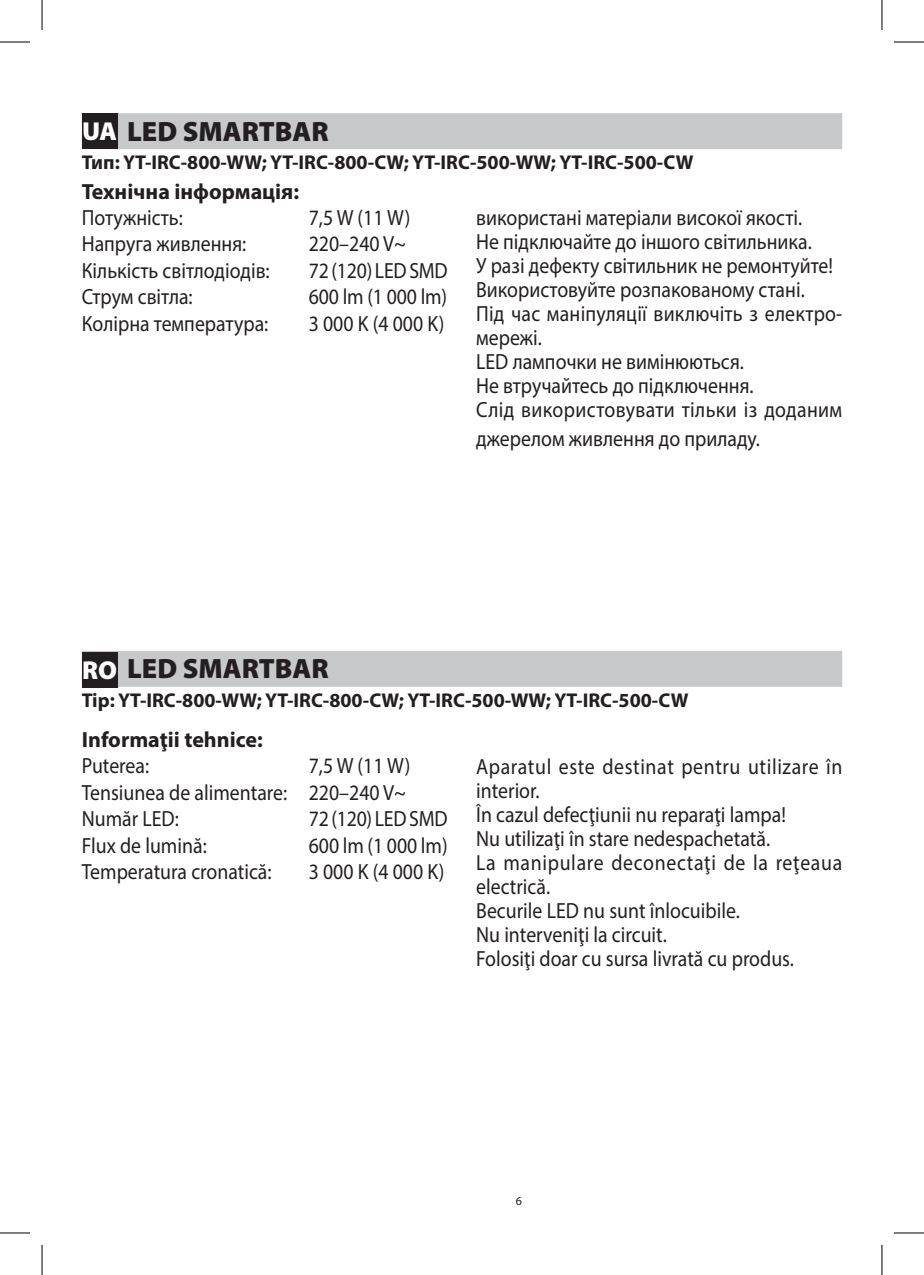
<style>
.page{position:relative;width:924px;height:1275px;background:#fff}
.page>*{position:absolute;margin:0;border:0;box-sizing:border-box;transform-origin:0 0}
.t1{font:900 28px "Myriad Pro";color:#231f20}
.t2{font:22px/24px "Myriad Pro";color:#231f20;scale:.9 1}
.t3{font:700 22px "Myriad Pro";color:#231f20}
.t4{font:700 20px "Myriad Pro";color:#231f20}
.t5{font:12px "Myriad Pro";color:#231f20}
.s1{font-size:26px;color:#fff}
</style>
<div class="page">
<div style="left:82px;top:113px;width:759px;height:36px;background:#c7c8ca"></div>
<div style="left:82px;top:113px;width:36px;height:35px;background:#231f20"></div>
<div style="left:82px;top:651px;width:759px;height:36px;background:#c7c8ca"></div>
<div style="left:82px;top:651px;width:36px;height:36px;background:#231f20"></div>
<hr style="left:0;top:42px;width:30px;height:1px;background:#000">
<hr style="left:893px;top:42px;width:30px;height:1px;background:#000">
<hr style="left:0;top:1232px;width:30px;height:1px;background:#000">
<hr style="left:893px;top:1232px;width:30px;height:1px;background:#000">
<hr style="left:42px;top:0;width:1px;height:30px;background:#000">
<hr style="left:42px;top:1245px;width:1px;height:30px;background:#000">
<hr style="left:881px;top:0;width:1px;height:30px;background:#000">
<hr style="left:881px;top:1245px;width:1px;height:30px;background:#000">
<p class="t1" style="left:82px;top:112px;width:248px"><span class="s1">UA</span> LED SMARTBAR</p>
<p class="t4" style="left:82px;top:149px;width:613px">Тип: YT-IRC-800-WW; YT-IRC-800-CW; YT-IRC-500-WW; YT-IRC-500-CW</p>
<p class="t3" style="left:82px;top:177px;width:219px">Технічна інформація:</p>
<p class="t2" style="left:82px;top:205px;width:114px">Потужність:</p>
<p class="t2" style="left:308px;top:205px;width:115px">7,5 W (11 W)</p>
<p class="t2" style="left:82px;top:232px;width:184px">Напруга живлення:</p>
<p class="t2" style="left:308px;top:232px;width:109px">220–240 V~</p>
<p class="t2" style="left:82px;top:258px;width:210px">Кількість світлодіодів:</p>
<p class="t2" style="left:308px;top:258px;width:156px">72 (120) LED SMD</p>
<p class="t2" style="left:82px;top:284px;width:125px">Струм світла:</p>
<p class="t2" style="left:308px;top:284px;width:155px">600 lm (1 000 lm)</p>
<p class="t2" style="left:82px;top:311px;width:209px">Колірна температура:</p>
<p class="t2" style="left:308px;top:311px;width:152px">3 000 K (4 000 K)</p>
<p class="t2" style="left:476px;top:205px;width:408px">використані матеріали високої якості.<br>Не підключайте до іншого світильника.<br>У разі дефекту світильник не ремонтуйте!<br>Використовуйте розпакованому стані.<br>Під час маніпуляції виключіть з електро&shy;мережі.<br>LED лампочки не вимінюються.<br>Не втручайтесь до підключення.<br>Слід використовувати тільки із доданим</p>
<p class="t2" style="left:476px;top:426px;width:317px">джерелом живлення до приладу.</p>
<p class="t1" style="left:82px;top:650px;width:248px"><span class="s1">RO</span> LED SMARTBAR</p>
<p class="t4" style="left:82px;top:687px;width:608px">Tip: YT-IRC-800-WW; YT-IRC-800-CW; YT-IRC-500-WW; YT-IRC-500-CW</p>
<p class="t3" style="left:82px;top:725px;width:182px">Informaţii tehnice:</p>
<p class="t2" style="left:82px;top:753px;width:76px">Puterea:</p>
<p class="t2" style="left:82px;top:752px;width:367px;line-height:26.4px;text-indent:227px">7,5 W (11 W)<br>Tensiunea de alimentare: 220–240 V~<br>Număr LED:</p>
<p class="t2" style="left:476px;top:754px;width:408px">Aparatul este destinat pentru utilizare în interior.<br>În cazul defecţiunii nu reparaţi lampa!<br>Nu utilizaţi în stare nedespachetată.<br>La manipulare deconectaţi de la reţeaua electrică.<br>Becurile LED nu sunt înlocuibile.<br>Nu interveniţi la circuit.<br>Folosiţi doar cu sursa livrată cu produs.</p>
<p class="t2" style="left:308px;top:806px;width:156px">72 (120) LED SMD</p>
<p class="t2" style="left:82px;top:832px;width:140px">Flux de lumină:</p>
<p class="t2" style="left:308px;top:832px;width:156px">600 lm (1 000 lm)</p>
<p class="t2" style="left:82px;top:859px;width:212px">Temperatura cronatică:</p>
<p class="t2" style="left:308px;top:859px;width:152px">3 000 K (4 000 K)</p>
<p class="t5" style="left:515px;top:1193px;width:8px">6</p>
</div>
